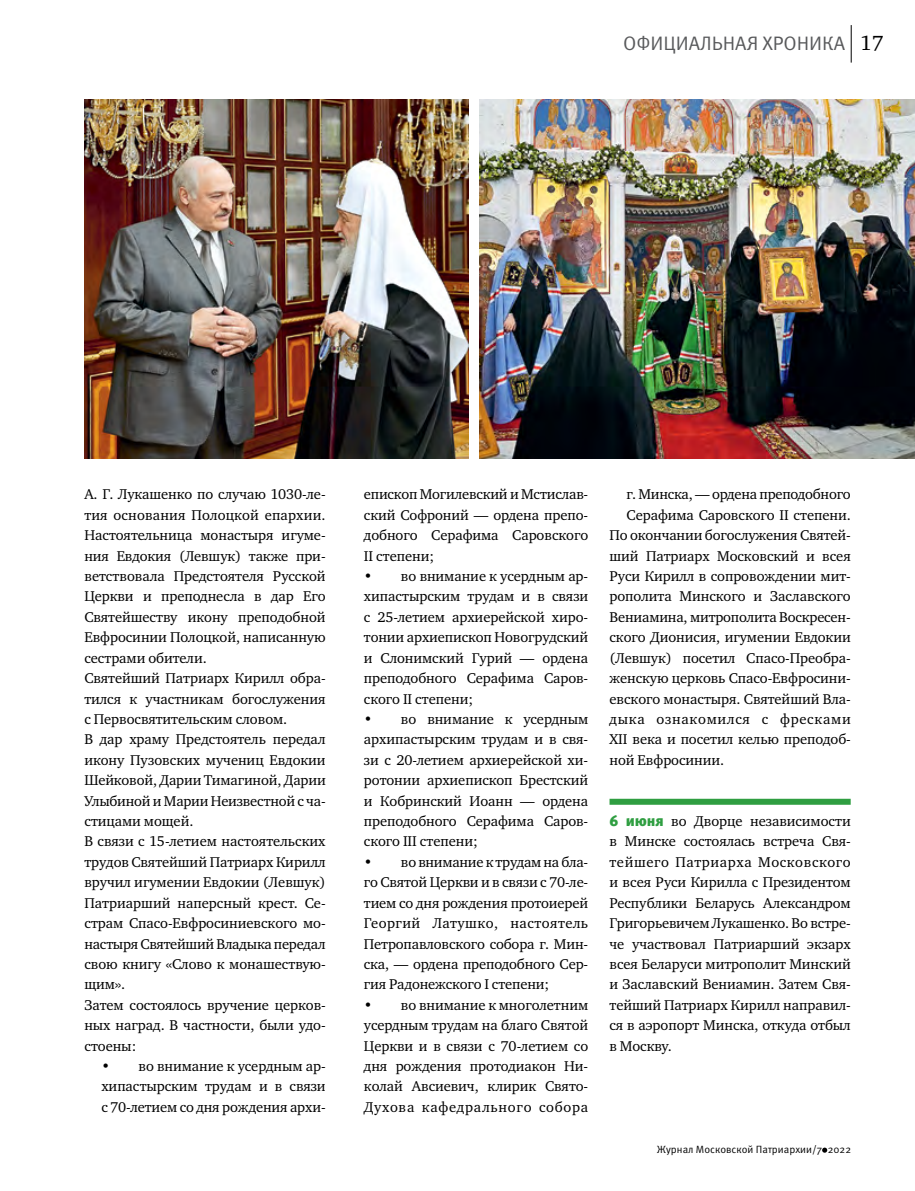
<style>
.page{position:relative;width:915px;height:1191px;background:#fff}
.page>*{position:absolute;margin:0;border:0;box-sizing:border-box;transform-origin:0 0}
.t1{font:19.5px "Meta Pro";letter-spacing:-.005em;color:#58595b}
.t2{font:14.55px/20.4px "Charter ITC";letter-spacing:-.005em;color:#000;text-align:justify}
.t3{font:14.55px "Charter ITC";letter-spacing:.05em;color:#000}
.t4{font:10.5px "Meta Pro";color:#000}
.s1{font-family:"Charter ITC";font-size:21px;color:#000}
.s2{font-family:"Meta Pro";font-weight:900;font-size:15px;color:#2f9e41}
</style>
<div class="page">
<svg style="left:822px;top:1147px;width:5px;height:5px"></svg>
<hr style="left:850px;top:25px;width:1px;height:38px;background:#000">
<img style="left:84px;top:100px;width:384px;height:358px">
<img style="left:479px;top:100px;width:435px;height:358px">
<div style="left:609px;top:798px;width:241px;height:6px;background:#2f9e41"></div>
<h1 class="t1" style="left:623px;top:31px;width:261px">ОФИЦИАЛЬНАЯ ХРОНИКА <span class="s1">17</span></h1>
<p class="t2" style="left:84px;top:484px;width:243px;text-align:left">А. Г. Лукашенко по случаю 1030-ле&shy;тия основания Полоцкой епархии.<br>Настоятельница монастыря игуме&shy;ния Евдокия (Левшук) также при&shy;ветствовала Предстоятеля Русской<br>Церкви и преподнесла в дар Его<br>Святейшеству икону преподобной<br>Евфросинии Полоцкой, написанную сестрами обители.<br>Святейший Патриарх Кирилл обра&shy;тился к участникам богослужения с Первосвятительским словом.<br>В дар храму Предстоятель передал икону Пузовских мучениц Евдокии<br>Шейковой, Дарии Тимагиной, Дарии<br>Улыбиной и Марии Неизвестной с ча&shy;стицами мощей.<br>В связи с 15-летием настоятельских трудов Святейший Патриарх Кирилл вручил игумении Евдокии (Левшук)<br>Патриарший наперсный крест. Се&shy;страм Спасо-Евфросиниевского мо&shy;настыря Святейший Владыка передал свою книгу «Слово к монашествую&shy;щим».<br>Затем состоялось вручение церков&shy;ных наград. В частности, были удо&shy;стоены:</p>
<p class="t2" style="left:101px;top:1055px;width:226px">• во внимание к усердным ар&shy;хипастырским трудам и в связи с 70-летием со дня рождения архи-</p>
<p class="t2" style="left:364px;top:484px;width:226px">епископ Могилевский и Мстислав&shy;ский Софроний — ордена препо&shy;добного Серафима Саровского II степени;</p>
<p class="t2" style="left:364px;top:566px;width:226px">• во внимание к усердным ар&shy;хипастырским трудам и в связи с 25-летием архиерейской хиро&shy;тонии архиепископ Новогрудский и Слонимский Гурий — ордена преподобного Серафима Саров&shy;ского II степени;</p>
<p class="t2" style="left:364px;top:709px;width:226px">• во внимание к усердным архипастырским трудам и в свя&shy;зи с 20-летием архиерейской хи&shy;ротонии архиепископ Брестский и Кобринский Иоанн — ордена преподобного Серафима Саров&shy;ского III степени;</p>
<p class="t2" style="left:364px;top:851px;width:226px">• во внимание к трудам на бла&shy;го Святой Церкви и в связи с 70-ле&shy;тием со дня рождения протоиерей Георгий Латушко, настоятель Петропавловского собора г. Мин&shy;ска, — ордена преподобного Сер&shy;гия Радонежского I степени;</p>
<p class="t2" style="left:364px;top:994px;width:226px">• во внимание к многолетним усердным трудам на благо Святой Церкви и в связи с 70-летием со дня рождения протодиакон Ни&shy;колай Авсиевич, клирик Свято-Духова кафедрального собора</p>
<p class="t2" style="left:626px;top:484px;width:226px">г. Минска, — ордена преподобного</p>
<p class="t2" style="left:626px;top:504px;width:226px">Серафима Саровского II степени.</p>
<p class="t2" style="left:609px;top:525px;width:243px">По окончании богослужения Святей-</p>
<p class="t2" style="left:609px;top:545px;width:243px">ший Патриарх Московский и всея</p>
<p class="t2" style="left:609px;top:566px;width:243px">Руси Кирилл в сопровождении мит-</p>
<p class="t2" style="left:609px;top:586px;width:243px">рополита Минского и Заславского</p>
<p class="t2" style="left:609px;top:606px;width:243px">Вениамина, митрополита Воскресен-</p>
<p class="t2" style="left:609px;top:627px;width:243px">ского Дионисия, игумении Евдокии</p>
<p class="t2" style="left:609px;top:647px;width:243px">(Левшук) посетил Спасо-Преобра-</p>
<p class="t2" style="left:609px;top:668px;width:243px">женскую церковь Спасо-Евфросини-</p>
<p class="t2" style="left:609px;top:688px;width:243px">евского монастыря. Святейший Вла-</p>
<p class="t3" style="left:609px;top:710px;width:243px">дыка ознакомился с фресками</p>
<p class="t2" style="left:609px;top:729px;width:243px">XII века и посетил келью преподоб-</p>
<p class="t2" style="left:609px;top:749px;width:116px">ной Евфросинии.</p>
<p class="t2" style="left:609px;top:811px;width:243px"><span class="s2">6 июня</span> во Дворце независимости в Минске состоялась встреча Свя&shy;тейшего Патриарха Московского и всея Руси Кирилла с Президентом Республики Беларусь Александром Григорьевичем Лукашенко. Во встре&shy;че участвовал Патриарший экзарх всея Беларуси митрополит Минский и Заславский Вениамин. Затем Свя&shy;тейший Патриарх Кирилл направил&shy;ся в аэропорт Минска, откуда отбыл в Москву.</p>
<p class="t4" style="left:656px;top:1142px;width:196px">Журнал Московской Патриархии/7 2022</p>
</div>
